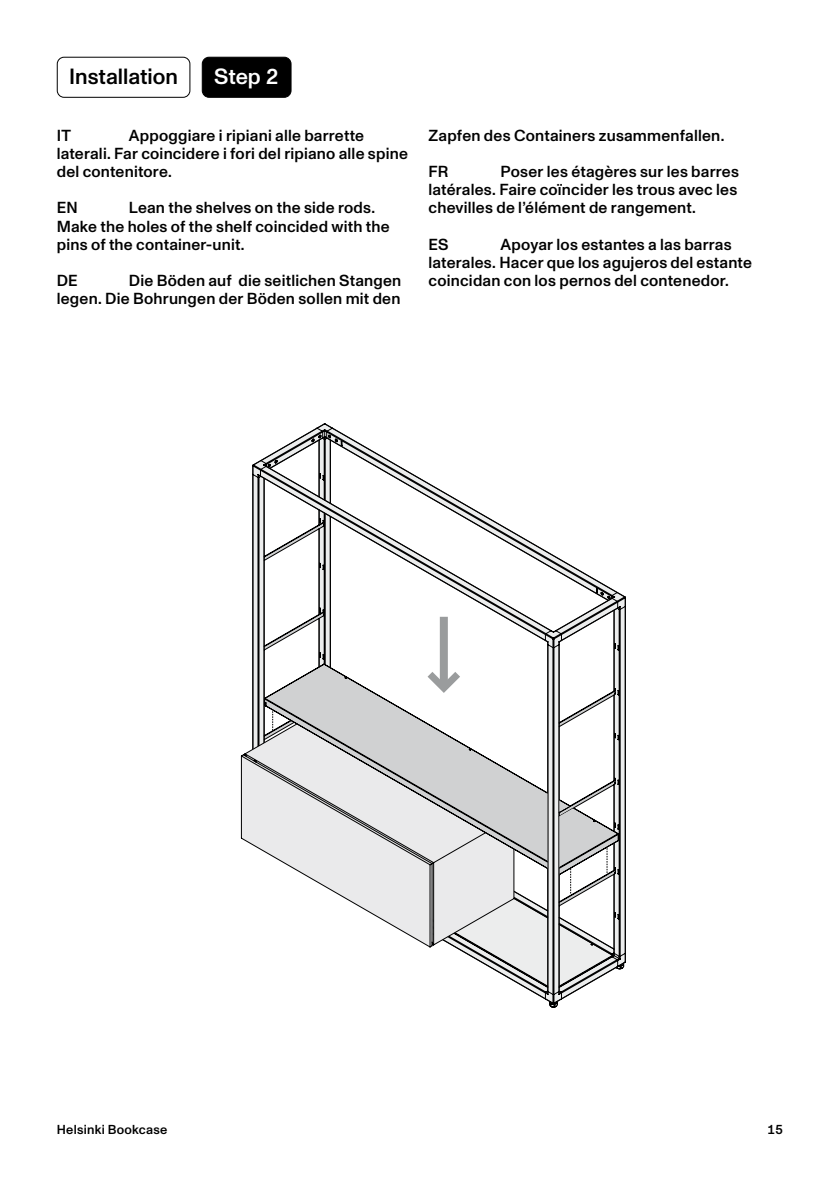
<style>
.page{position:relative;width:840px;height:1191px;background:#fff}
.page>*{position:absolute;margin:0;border:0;box-sizing:border-box;transform-origin:0 0}
.t1{font:500 22px "ABC Monument Grotesk";color:#000}
.t2{font:500 22px "ABC Monument Grotesk";color:#fff}
.t3{font:500 16px/18px "ABC Monument Grotesk";letter-spacing:.015em;color:#000}
.t4{font:500 13px "ABC Monument Grotesk";letter-spacing:.02em;color:#000}
</style>
<div class="page">
<div style="left:202px;top:57px;width:89px;height:40px;background:#000;border-radius:7px"></div>
<div style="left:202px;top:57px;width:89px;height:41px;border:1px solid #000;border-radius:7px"></div>
<div style="left:57px;top:57px;width:133px;height:41px;border:1px solid #000;border-radius:7px"></div>
<svg style="left:241px;top:424px;width:384px;height:582px"></svg>
<h1 class="t1" style="left:69px;top:64px;width:110px">Installation</h1>
<h1 class="t2" style="left:214px;top:64px;width:67px">Step 2</h1>
<p class="t3" style="left:57px;top:127px;width:352px;text-indent:72px">Appoggiare i ripiani alle barrette laterali. Far coincidere i fori del ripiano alle spine del contenitore.</p>
<p class="t3" style="left:57px;top:199px;width:22px">EN</p>
<p class="t3" style="left:57px;top:127px;width:16px">IT</p>
<p class="t3" style="left:57px;top:199px;width:334px;text-indent:72px">Lean the shelves on the side rods.<br>Make the holes of the shelf coincided with the pins of the container-unit.</p>
<p class="t3" style="left:57px;top:271px;width:23px">DE</p>
<p class="t3" style="left:57px;top:271px;width:346px;text-align:right">Die Böden auf die seitlichen Stangen<br>legen. Die Bohrungen der Böden sollen mit den</p>
<p class="t3" style="left:428px;top:127px;width:297px">Zapfen des Containers zusammenfallen.</p>
<p class="t3" style="left:428px;top:163px;width:21px">FR</p>
<p class="t3" style="left:428px;top:163px;width:312px;text-align:justify;text-indent:72px">Poser les étagères sur les barres latérales. Faire coïncider les trous avec les chevilles de l’élément de rangement.</p>
<p class="t3" style="left:428px;top:235px;width:21px">ES</p>
<p class="t3" style="left:428px;top:235px;width:325px;text-indent:72px">Apoyar los estantes a las barras laterales. Hacer que los agujeros del estante coincidan con los pernos del contenedor.</p>
<p class="t4" style="left:57px;top:1122px;width:112px">Helsinki Bookcase</p>
<p class="t4" style="left:766px;top:1122px;width:17px">15</p>
</div>
